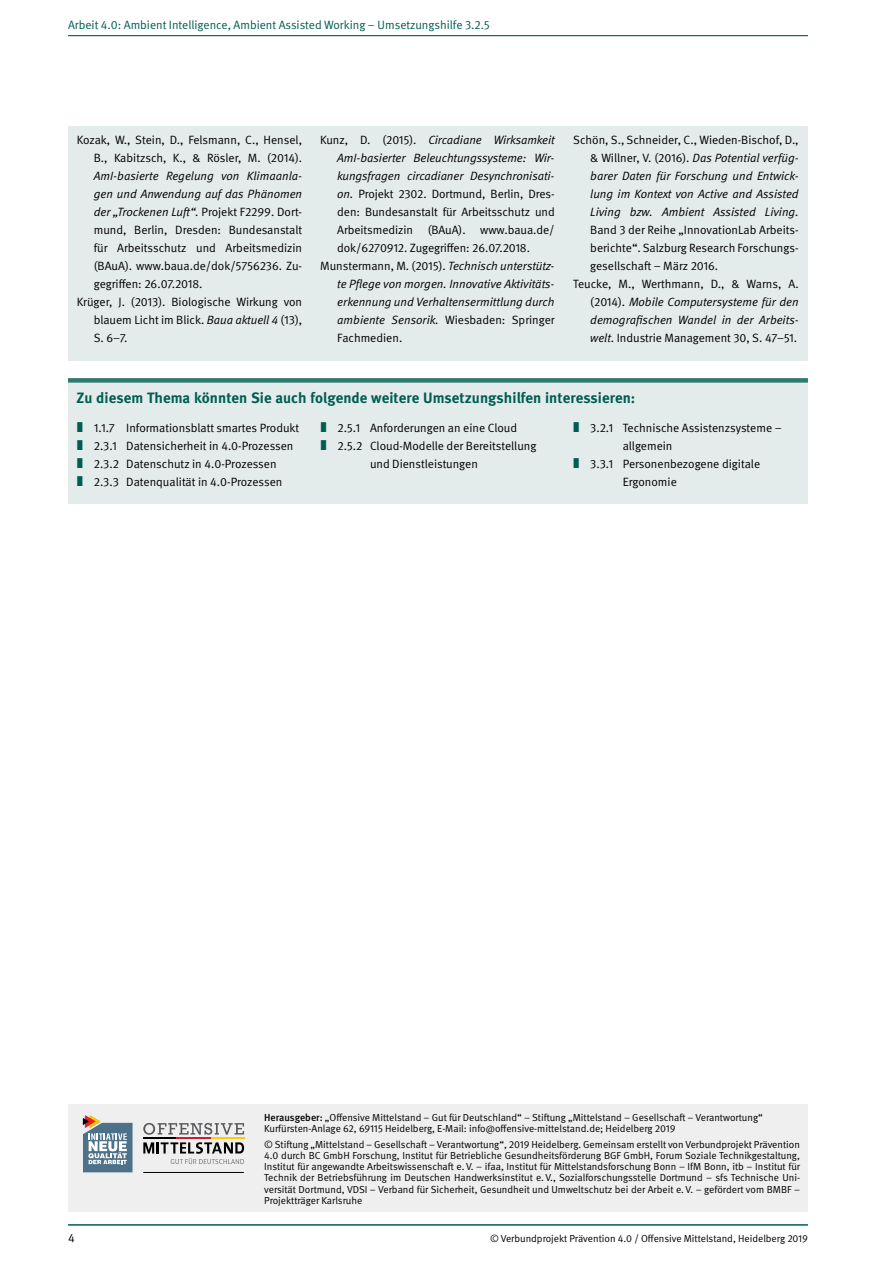
<style>
.page{position:relative;width:893px;height:1263px;background:#fff}
.page>*{position:absolute;margin:0;border:0;box-sizing:border-box;transform-origin:0 0}
.L_H3_Quellen{font:700 15px "DGUV Meta";letter-spacing:.005em;color:#005e51}
.L_Quellen{font:12px/18px "DGUV Meta";color:#000;text-align:justify}
.L_Quellen-2{font:italic 12px/18px "DGUV Meta";color:#000;text-align:justify}
.t1{font:12px "DGUV Meta";color:#005e51}
.t2{font:10.2px/11.2px "DGUV Meta";color:#000}
.s1{font-style:italic}
.s2{font-style:normal}
.s3{font-weight:500}
</style>
<div class="page">
<hr style="left:68px;top:35px;width:740px;height:1px;background:#005e51">
<hr style="left:68px;top:1224px;width:740px;height:2px;background:#005e51">
<div style="left:68px;top:1105px;width:740px;height:107px;background:#efeff0"></div>
<svg style="left:83px;top:1115px;width:50px;height:57px"></svg>
<hr style="left:143px;top:1172px;width:101px;height:1px;background:#000">
<hr style="left:143px;top:1137px;width:34px;height:2px;background:#000">
<hr style="left:176px;top:1137px;width:35px;height:2px;background:#c72030">
<hr style="left:211px;top:1137px;width:33px;height:2px;background:#ffcb05">
<svg style="left:143px;top:1123px;width:101px;height:12px"></svg>
<svg style="left:143px;top:1142px;width:101px;height:22px"></svg>
<div style="left:68px;top:378px;width:740px;height:126px;background:#e4eceb"></div>
<div style="left:68px;top:378px;width:740px;height:5px;background:#2d7a6f"></div>
<div style="left:68px;top:126px;width:740px;height:234px;background:#e4eceb"></div>
<p class="t1" style="left:68px;top:18px;width:423px">Arbeit 4.0: Ambient Intelligence, Ambient Assisted Working – Umsetzungshilfe 3.2.5</p>
<p class="L_Quellen" style="left:94px;top:131px;width:210px;text-indent:-17px">Kozak, W., Stein, D., Felsmann, C., Hensel, B., Kabitzsch, K., &amp; Rösler, M. (2014).<br><span class="s1">AmI-basierte Regelung von Klimaanla&shy;gen und Anwendung auf das Phänomen der „Trockenen Luft“.</span> Projekt F2299. Dort&shy;mund, Berlin, Dresden: Bundesanstalt für Arbeitsschutz und Arbeitsmedizin (BAuA). www.baua.de/dok/5756236. Zu&shy;gegriffen: 26.07.2018.</p>
<p class="L_Quellen" style="left:94px;top:293px;width:210px;text-indent:-17px">Krüger, J. (2013). Biologische Wirkung von blauem Licht im Blick. <span class="s1">Baua aktuell 4</span> (13), S. 6–7.</p>
<p class="L_Quellen" style="left:337px;top:131px;width:219px;text-indent:-17px">Kunz, D. (2015). <span class="s1">Circadiane Wirksamkeit AmI-basierter Beleuchtungssysteme: Wir&shy;kungsfragen circadianer Desynchronisati&shy;on.</span> Projekt 2302. Dortmund, Berlin, Dres&shy;den: Bundesanstalt für Arbeitsschutz und Arbeitsmedizin (BAuA). www.baua.de/ dok/6270912. Zugegriffen: 26.07.2018.</p>
<p class="L_Quellen-2" style="left:337px;top:257px;width:219px;text-indent:-17px"><span class="s2">Munstermann, M. (2015).</span> Technisch unterstütz&shy;te Pflege von morgen. Innovative Aktivitäts&shy;erkennung und Verhaltensermittlung durch ambiente Sensorik. <span class="s2">Wiesbaden: Springer Fachmedien.</span></p>
<p class="L_Quellen" style="left:590px;top:131px;width:210px;text-indent:-17px">Schön, S., Schneider, C., Wieden-Bischof, D., &amp; Willner, V. (2016). <span class="s1">Das Potential verfüg&shy;barer Daten für Forschung und Entwick&shy;lung im Kontext von Active and Assisted Living bzw. Ambient Assisted Living.<br></span>Band 3 der Reihe „InnovationLab Arbeits&shy;berichte“. Salzburg Research Forschungs&shy;gesellschaft – März 2016.</p>
<p class="L_Quellen" style="left:590px;top:275px;width:210px;text-indent:-17px">Teucke, M., Werthmann, D., &amp; Warns, A. (2014). <span class="s1">Mobile Computersysteme für den demografischen Wandel in der Arbeits&shy;welt</span>. Industrie Management 30, S. 47–51.</p>
<p class="L_H3_Quellen" style="left:77px;top:389px;width:560px">Zu diesem Thema könnten Sie auch folgende weitere Umsetzungshilfen interessieren:</p>
<p class="L_Quellen" style="left:94px;top:419px;width:207px">1.1.7 Informationsblatt smartes Produkt</p>
<p class="L_Quellen" style="left:94px;top:437px;width:201px">2.3.1 Datensicherheit in 4.0-Prozessen</p>
<p class="L_Quellen" style="left:94px;top:455px;width:184px">2.3.2 Datenschutz in 4.0-Prozessen</p>
<p class="L_Quellen" style="left:94px;top:473px;width:190px">2.3.3 Datenqualität in 4.0-Prozessen</p>
<p class="L_Quellen" style="left:623px;top:419px;width:161px;text-indent:-32px">3.2.1 Technische Assistenzsysteme – allgemein</p>
<p class="L_Quellen" style="left:623px;top:455px;width:139px;text-indent:-32px">3.3.1 Personenbezogene digitale<br>Ergonomie</p>
<p class="L_Quellen" style="left:338px;top:419px;width:181px">2.5.1 Anforderungen an eine Cloud</p>
<p class="L_Quellen" style="left:370px;top:437px;width:168px;text-indent:-32px">2.5.2 Cloud-Modelle der Bereitstellung und Dienstleistungen</p>
<p class="t2" style="left:264px;top:1112px;width:500px"><span class="s3">Herausgeber:</span> „Offensive Mittelstand – Gut für Deutschland“ – Stiftung „Mittelstand – Gesellschaft – Verantwortung“<br>Kurfürsten-Anlage 62, 69115 Heidelberg, E-Mail: info@offensive-mittelstand.de; Heidelberg 2019</p>
<p class="t2" style="left:264px;top:1138px;width:537px;text-align:justify">© Stiftung „Mittelstand – Gesellschaft – Verantwortung“, 2019 Heidelberg. Gemeinsam erstellt von Verbundprojekt Prävention 4.0 durch BC GmbH Forschung, Institut für Betriebliche Gesundheitsförderung BGF GmbH, Forum Soziale Technikgestaltung, Institut für angewandte Arbeitswissenschaft e. V. – ifaa, Institut für Mittelstandsforschung Bonn – IfM Bonn, itb – Institut für Technik der Betriebsführung im Deutschen Handwerksinstitut e. V., Sozialforschungsstelle Dortmund – sfs Technische Uni&shy;versität Dortmund, VDSI – Verband für Sicherheit, Gesundheit und Umweltschutz bei der Arbeit e. V. – gefördert vom BMBF – Projektträger Karlsruhe</p>
<p class="L_Quellen" style="left:68px;top:1229px;width:8px">4</p>
<p class="t2" style="left:490px;top:1233px;width:319px">© Verbundprojekt Prävention 4.0 / Offensive Mittelstand, Heidelberg 2019</p>
</div>
